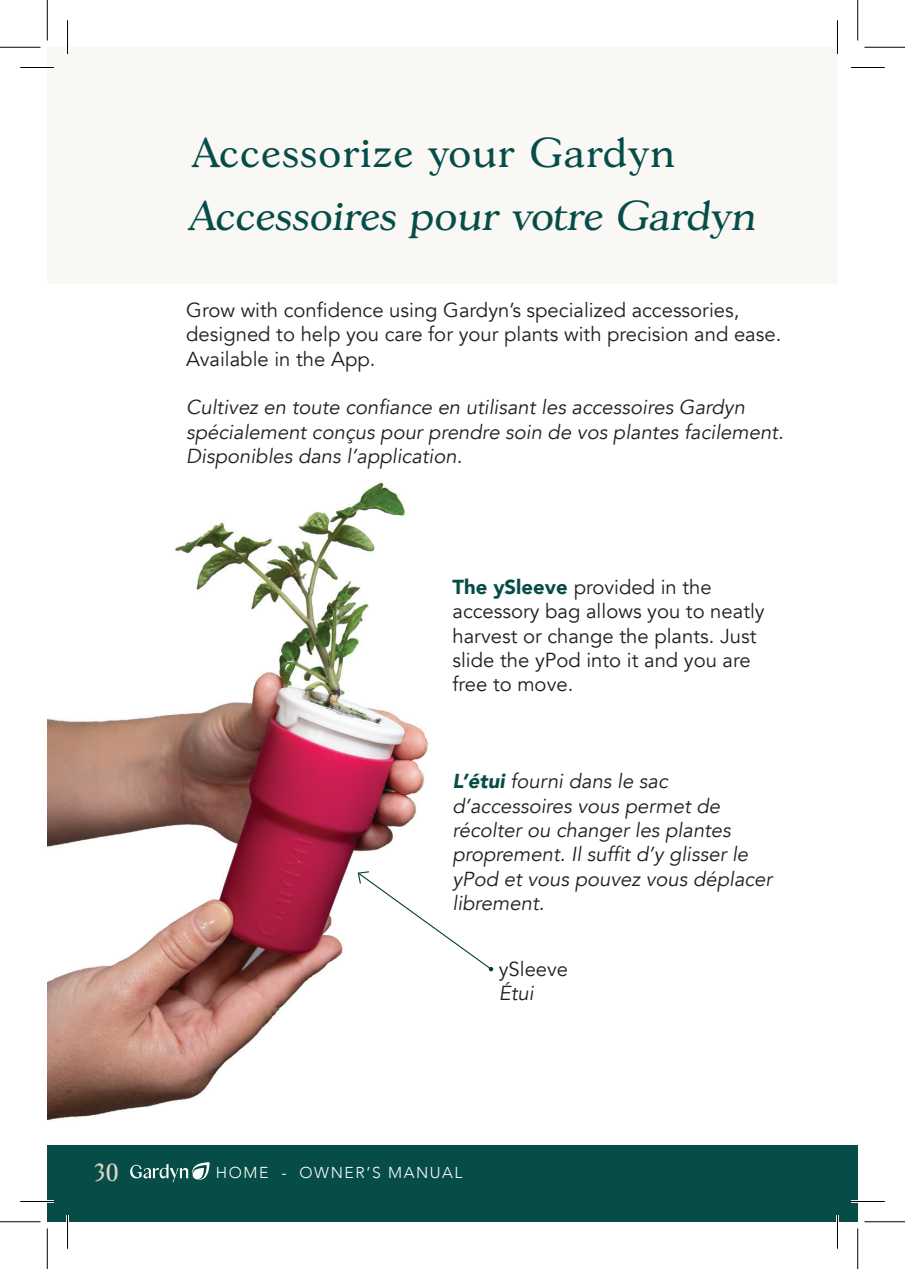
<style>
.page{position:relative;width:905px;height:1269px;background:#fff}
.page>*{position:absolute;margin:0;border:0;box-sizing:border-box;transform-origin:0 0}
.t1{font:40.5px/63px "Gascogne Serial";letter-spacing:.05em;color:#064d47}
.t2{font:24.75px "Gascogne Serial";color:#dcd4c4}
.t3{font:italic 20.25px/24.3px "Avenir";color:#231f20}
.t4{font:20.25px/24.3px "Avenir";color:#231f20}
.t5{font:300 15.75px "Avenir";letter-spacing:.1em;color:#fff}
.s1{font-weight:900;color:#064d47}
</style>
<div class="page">
<div style="left:47px;top:47px;width:790px;height:236px;background:#f9f8f5"></div>
<div style="left:47px;top:1145px;width:810px;height:77px;background:#064d47"></div>
<svg style="left:130px;top:1162px;width:80px;height:20px"></svg>
<img style="left:47px;top:482px;width:447px;height:639px">
<svg style="left:357px;top:871px;width:136px;height:100px"></svg>
<hr style="left:20px;top:66px;width:34px;height:3px;background:#fff">
<hr style="left:20px;top:1200px;width:34px;height:3px;background:#fff">
<hr style="left:850px;top:1200px;width:34px;height:3px;background:#fff">
<hr style="left:66px;top:20px;width:3px;height:34px;background:#fff">
<hr style="left:66px;top:1215px;width:3px;height:34px;background:#fff">
<hr style="left:836px;top:20px;width:2px;height:34px;background:#fff">
<hr style="left:836px;top:1215px;width:2px;height:34px;background:#fff">
<hr style="left:20px;top:67px;width:34px;height:1px;background:#000">
<hr style="left:850px;top:67px;width:34px;height:1px;background:#000">
<hr style="left:20px;top:1201px;width:34px;height:1px;background:#000">
<hr style="left:850px;top:1201px;width:34px;height:1px;background:#000">
<hr style="left:67px;top:20px;width:1px;height:34px;background:#000">
<hr style="left:67px;top:1215px;width:1px;height:34px;background:#000">
<hr style="left:837px;top:20px;width:1px;height:34px;background:#000">
<hr style="left:837px;top:1215px;width:1px;height:34px;background:#000">
<hr style="left:0;top:47px;width:40px;height:1px;background:#000">
<hr style="left:864px;top:47px;width:40px;height:1px;background:#000">
<hr style="left:0;top:1221px;width:40px;height:1px;background:#000">
<hr style="left:864px;top:1221px;width:40px;height:1px;background:#000">
<hr style="left:47px;top:0;width:1px;height:40px;background:#000">
<hr style="left:47px;top:1228px;width:1px;height:41px;background:#000">
<hr style="left:857px;top:0;width:1px;height:40px;background:#000">
<hr style="left:857px;top:1228px;width:1px;height:41px;background:#000">
<h1 class="t1" style="left:188px;top:122px;width:574px">Accessorize your Gardyn<br>Accessoires pour votre Gardyn</h1>
<p class="t4" style="left:186px;top:298px;width:596px">Grow with confidence using Gardyn’s specialized accessories, designed to help you care for your plants with precision and ease.<br>Available in the App.</p>
<p class="t3" style="left:186px;top:396px;width:599px">Cultivez en toute confiance en utilisant les accessoires Gardyn spécialement conçus pour prendre soin de vos plantes facilement.<br>Disponibles dans l’application.</p>
<p class="t4" style="left:452px;top:575px;width:314px"><span class="s1">The ySleeve</span> provided in the accessory bag allows you to neatly harvest or change the plants. Just slide the yPod into it and you are free to move.</p>
<p class="t3" style="left:452px;top:770px;width:321px"><span class="s1">L’étui</span> fourni dans le sac d’accessoires vous permet de récolter ou changer les plantes proprement. Il suffit d’y glisser le yPod et vous pouvez vous déplacer librement.</p>
<p class="t4" style="left:499px;top:957px;width:71px">ySleeve</p>
<p class="t3" style="left:499px;top:981px;width:36px">Étui</p>
<p class="t2" style="left:93px;top:1158px;width:27px">30</p>
<p class="t5" style="left:216px;top:1163px;width:248px">HOME - OWNER’S MANUAL</p>
</div>
